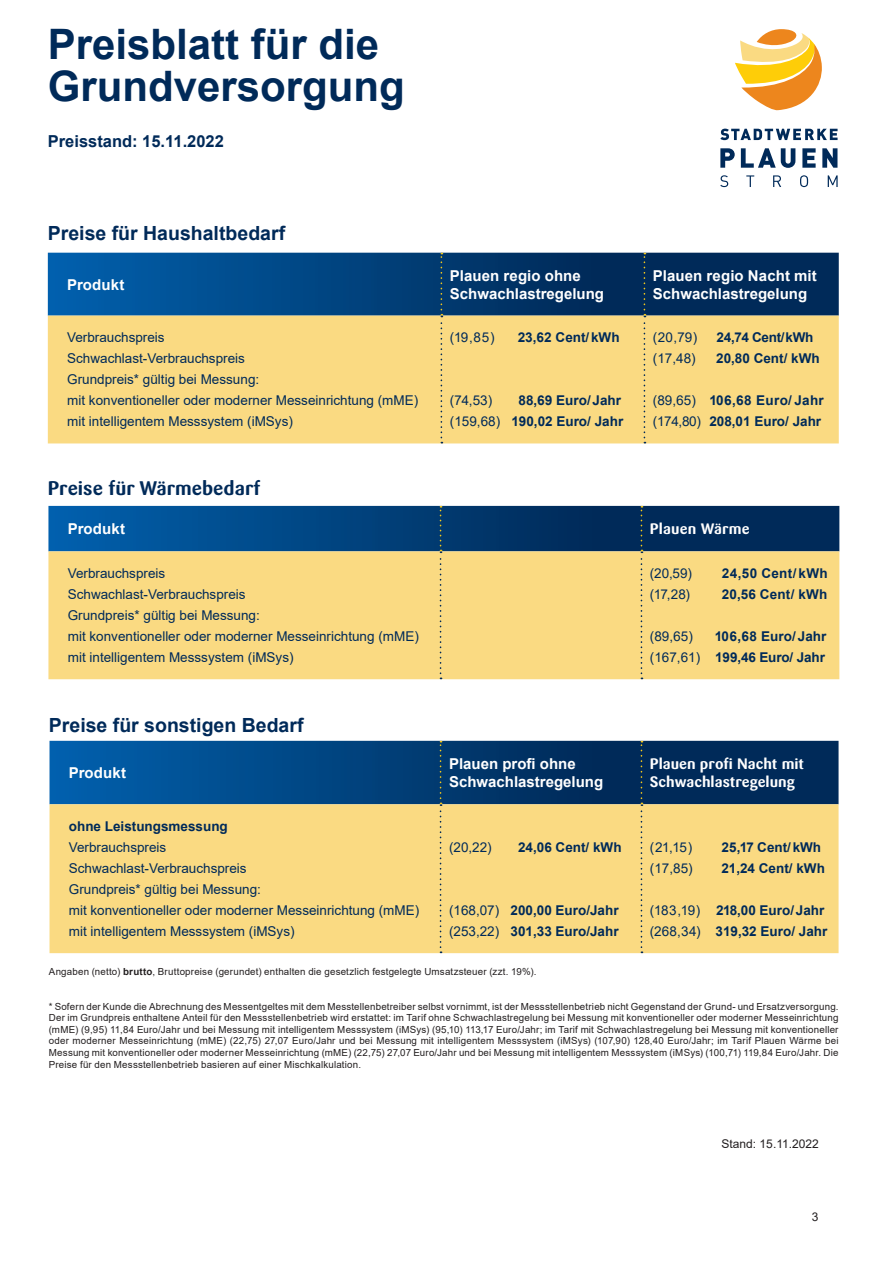
<style>
.page{position:relative;width:893px;height:1263px;background:#fff}
.page>*{position:absolute;margin:0;border:0;box-sizing:border-box;transform-origin:0 0}
.t1{font:700 42px "Arial";color:#002a59}
.t2{font:700 19.5px "Arial";color:#002a59}
.t3{font:700 19.5px "Sari OT";color:#002a59}
.t4{font:700 16.5px "Arial";color:#002a59}
._07_Fließtext_Copy_t{font:700 15px/18px "Arial";color:#fff}
._07_Fließtext_Copy_t-2{font:700 15px/18px "Sari OT";color:#fff}
._02_Subline_Cover{font:13.5px/21px "Arial";color:#002a59}
._02_Subline_Cover-2{font:700 13.5px "Arial";color:#002a59}
._02_Subline_Cover-3{font:700 13.5px "Arial";letter-spacing:.025em;color:#002a59}
._02_Subline_Cover-4{font:700 13.5px "Arial";letter-spacing:-.025em;color:#002a59}
.t5{font:12px "Arial";color:#231f20}
._05_Vorspann_Intro{font:9.75px/11.6px "Arial";letter-spacing:.02em;color:#231f20;text-align:justify}
.s1{font-weight:400}
.s2{font-weight:700}
</style>
<div class="page">
<svg style="left:735px;top:29px;width:87px;height:82px"></svg>
<svg style="left:720px;top:148px;width:15px;height:20px"></svg>
<svg style="left:741px;top:148px;width:54px;height:20px"></svg>
<svg style="left:802px;top:148px;width:14px;height:20px"></svg>
<svg style="left:822px;top:148px;width:15px;height:20px"></svg>
<svg style="left:720px;top:129px;width:117px;height:11px"></svg>
<svg style="left:720px;top:175px;width:8px;height:12px"></svg>
<svg style="left:746px;top:175px;width:8px;height:12px"></svg>
<svg style="left:773px;top:175px;width:8px;height:12px"></svg>
<svg style="left:800px;top:175px;width:8px;height:12px"></svg>
<svg style="left:828px;top:175px;width:10px;height:12px"></svg>
<svg style="left:48px;top:253px;width:791px;height:63px;background:#023e76"></svg>
<div style="left:48px;top:316px;width:791px;height:127px;background:#fada82"></div>
<svg style="left:644px;top:253px;width:1px;height:190px"></svg>
<svg style="left:441px;top:253px;width:1px;height:190px"></svg>
<svg style="left:48px;top:506px;width:791px;height:173px;background:#b8b07f"></svg>
<svg style="left:50px;top:741px;width:788px;height:63px;background:#003c75"></svg>
<div style="left:50px;top:804px;width:788px;height:149px;background:#fada82"></div>
<svg style="left:641px;top:741px;width:1px;height:212px"></svg>
<svg style="left:440px;top:741px;width:2px;height:212px"></svg>
<p class="t1" style="left:48px;top:14px;width:333px">Preisblatt für die</p>
<p class="t1" style="left:48px;top:57px;width:359px">Grundversorgung</p>
<p class="t4" style="left:48px;top:130px;width:178px">Preisstand: 15.11.2022</p>
<p class="t2" style="left:48px;top:219px;width:239px">Preise für Haushaltbedarf</p>
<p class="_07_Fließtext_Copy_t" style="left:67px;top:275px;width:59px">Produkt</p>
<p class="_07_Fließtext_Copy_t" style="left:450px;top:266px;width:156px">Plauen regio ohne<br>Schwachlastregelung</p>
<p class="_07_Fließtext_Copy_t" style="left:653px;top:266px;width:165px">Plauen regio Nacht mit<br>Schwachlastregelung</p>
<p class="_02_Subline_Cover" style="left:67px;top:327px;width:99px">Verbrauchspreis</p>
<p class="_02_Subline_Cover" style="left:67px;top:348px;width:179px">Schwachlast-Verbrauchspreis</p>
<p class="_02_Subline_Cover" style="left:67px;top:369px;width:194px">Grundpreis* gültig bei Messung:</p>
<p class="_02_Subline_Cover" style="left:67px;top:390px;width:353px">mit konventioneller oder moderner Messeinrichtung (mME) mit intelligentem Messsystem (iMSys)</p>
<p class="_02_Subline_Cover" style="left:450px;top:327px;width:46px">(19,85)</p>
<p class="_02_Subline_Cover-2" style="left:518px;top:328px;width:103px">23,62 Cent/kWh</p>
<p class="_02_Subline_Cover" style="left:653px;top:327px;width:46px">(20,79)</p>
<p class="_02_Subline_Cover-4" style="left:716px;top:328px;width:98px">24,74 Cent/kWh</p>
<p class="_02_Subline_Cover" style="left:653px;top:348px;width:44px">(17,48)</p>
<p class="_02_Subline_Cover-2" style="left:716px;top:349px;width:105px">20,80 Cent/ kWh</p>
<p class="_02_Subline_Cover-3" style="left:653px;top:391px;width:172px"><span class="s1">(89,65)</span> 106,68 Euro/ Jahr</p>
<p class="_02_Subline_Cover-2" style="left:653px;top:412px;width:170px"><span class="s1">(174,80)</span> 208,01 Euro/ Jahr</p>
<p class="_02_Subline_Cover" style="left:450px;top:390px;width:44px">(74,53)</p>
<p class="_02_Subline_Cover-2" style="left:518px;top:391px;width:104px">88,69 Euro/Jahr</p>
<p class="_02_Subline_Cover-2" style="left:450px;top:412px;width:175px"><span class="s1">(159,68)</span> 190,02 Euro/ Jahr</p>
<p class="t3" style="left:48px;top:476px;width:214px">Preise für Wärmebedarf</p>
<p class="_07_Fließtext_Copy_t" style="left:68px;top:520px;width:59px">Produkt</p>
<p class="_07_Fließtext_Copy_t-2" style="left:650px;top:520px;width:101px">Plauen Wärme</p>
<p class="_02_Subline_Cover" style="left:68px;top:563px;width:99px">Verbrauchspreis</p>
<p class="_02_Subline_Cover" style="left:68px;top:584px;width:179px">Schwachlast-Verbrauchspreis</p>
<p class="_02_Subline_Cover" style="left:68px;top:605px;width:194px">Grundpreis* gültig bei Messung:</p>
<p class="_02_Subline_Cover" style="left:68px;top:626px;width:353px">mit konventioneller oder moderner Messeinrichtung (mME)</p>
<p class="_02_Subline_Cover" style="left:68px;top:647px;width:227px">mit intelligentem Messsystem (iMSys)</p>
<p class="_02_Subline_Cover" style="left:650px;top:563px;width:43px">(20,59)</p>
<p class="_02_Subline_Cover-3" style="left:722px;top:564px;width:107px">24,50 Cent/ kWh</p>
<p class="_02_Subline_Cover" style="left:650px;top:584px;width:42px">(17,28)</p>
<p class="_02_Subline_Cover-2" style="left:722px;top:585px;width:107px">20,56 Cent/ kWh</p>
<p class="_02_Subline_Cover" style="left:650px;top:626px;width:44px">(89,65)</p>
<p class="_02_Subline_Cover-2" style="left:715px;top:627px;width:113px">106,68 Euro/Jahr</p>
<p class="_02_Subline_Cover-2" style="left:650px;top:648px;width:176px"><span class="s1">(167,61)</span> 199,46 Euro/ Jahr</p>
<p class="t2" style="left:49px;top:712px;width:256px">Preise für sonstigen Bedarf</p>
<p class="_07_Fließtext_Copy_t" style="left:69px;top:764px;width:59px">Produkt</p>
<p class="_07_Fließtext_Copy_t" style="left:449px;top:755px;width:156px">Plauen profi ohne<br>Schwachlastregelung</p>
<p class="_07_Fließtext_Copy_t-2" style="left:650px;top:755px;width:156px">Plauen profi Nacht mit<br>Schwachlastregelung</p>
<p class="_02_Subline_Cover-2" style="left:69px;top:817px;width:161px">ohne Leistungsmessung</p>
<p class="_02_Subline_Cover" style="left:69px;top:837px;width:99px">Verbrauchspreis</p>
<p class="_02_Subline_Cover" style="left:69px;top:858px;width:179px">Schwachlast-Verbrauchspreis</p>
<p class="_02_Subline_Cover" style="left:69px;top:879px;width:194px">Grundpreis* gültig bei Messung:</p>
<p class="_02_Subline_Cover" style="left:69px;top:900px;width:352px">mit konventioneller oder moderner Messeinrichtung (mME)</p>
<p class="_02_Subline_Cover" style="left:69px;top:921px;width:227px">mit intelligentem Messsystem (iMSys)</p>
<p class="_02_Subline_Cover" style="left:449px;top:837px;width:44px">(20,22)</p>
<p class="_02_Subline_Cover-2" style="left:518px;top:838px;width:105px">24,06 Cent/ kWh</p>
<p class="_02_Subline_Cover" style="left:650px;top:837px;width:44px">(21,15)</p>
<p class="_02_Subline_Cover-2" style="left:721px;top:838px;width:101px">25,17 Cent/kWh</p>
<p class="_02_Subline_Cover" style="left:650px;top:858px;width:44px">(17,85)</p>
<p class="_02_Subline_Cover-2" style="left:721px;top:859px;width:105px">21,24 Cent/ kWh</p>
<p class="_02_Subline_Cover-2" style="left:650px;top:901px;width:176px"><span class="s1">(183,19)</span> 218,00 Euro/Jahr</p>
<p class="_02_Subline_Cover-2" style="left:650px;top:922px;width:179px"><span class="s1">(268,34)</span> 319,32 Euro/ Jahr</p>
<p class="_02_Subline_Cover-2" style="left:449px;top:901px;width:171px"><span class="s1">(168,07)</span> 200,00 Euro/Jahr</p>
<p class="_02_Subline_Cover-2" style="left:449px;top:922px;width:171px"><span class="s1">(253,22)</span> 301,33 Euro/Jahr</p>
<p class="_05_Vorspann_Intro" style="left:49px;top:965px;width:489px">Angaben (netto) <span class="s2">brutto</span>, Bruttopreise (gerundet) enthalten die gesetzlich festgelegte Umsatzsteuer (zzt. 19%).</p>
<p class="_05_Vorspann_Intro" style="left:49px;top:1000px;width:791px">* Sofern der Kunde die Abrechnung des Messentgeltes mit dem Messtellenbetreiber selbst vornimmt, ist der Messstellenbetrieb nicht Gegenstand der Grund- und Ersatzversorgung.<br>Der im Grundpreis enthaltene Anteil für den Messstellenbetrieb wird erstattet: im Tarif ohne Schwachlastregelung bei Messung mit konventioneller oder moderner Messeinrichtung (mME) (9,95) 11,84 Euro/Jahr und bei Messung mit intelligentem Messsystem (iMSys) (95,10) 113,17 Euro/Jahr; im Tarif mit Schwachlastregelung bei Messung mit konventioneller oder moderner Messeinrichtung (mME) (22,75) 27,07 Euro/Jahr und bei Messung mit intelligentem Messsystem (iMSys) (107,90) 128,40 Euro/Jahr; im Tarif Plauen Wärme bei Messung mit konventioneller oder moderner Messeinrichtung (mME) (22,75) 27,07 Euro/Jahr und bei Messung mit intelligentem Messsystem (iMSys) (100,71) 119,84 Euro/Jahr. Die Preise für den Messstellenbetrieb basieren auf einer Mischkalkulation.</p>
<p class="t5" style="left:722px;top:1135px;width:99px">Stand: 15.11.2022</p>
<p class="t5" style="left:812px;top:1208px;width:8px">3</p>
</div>
